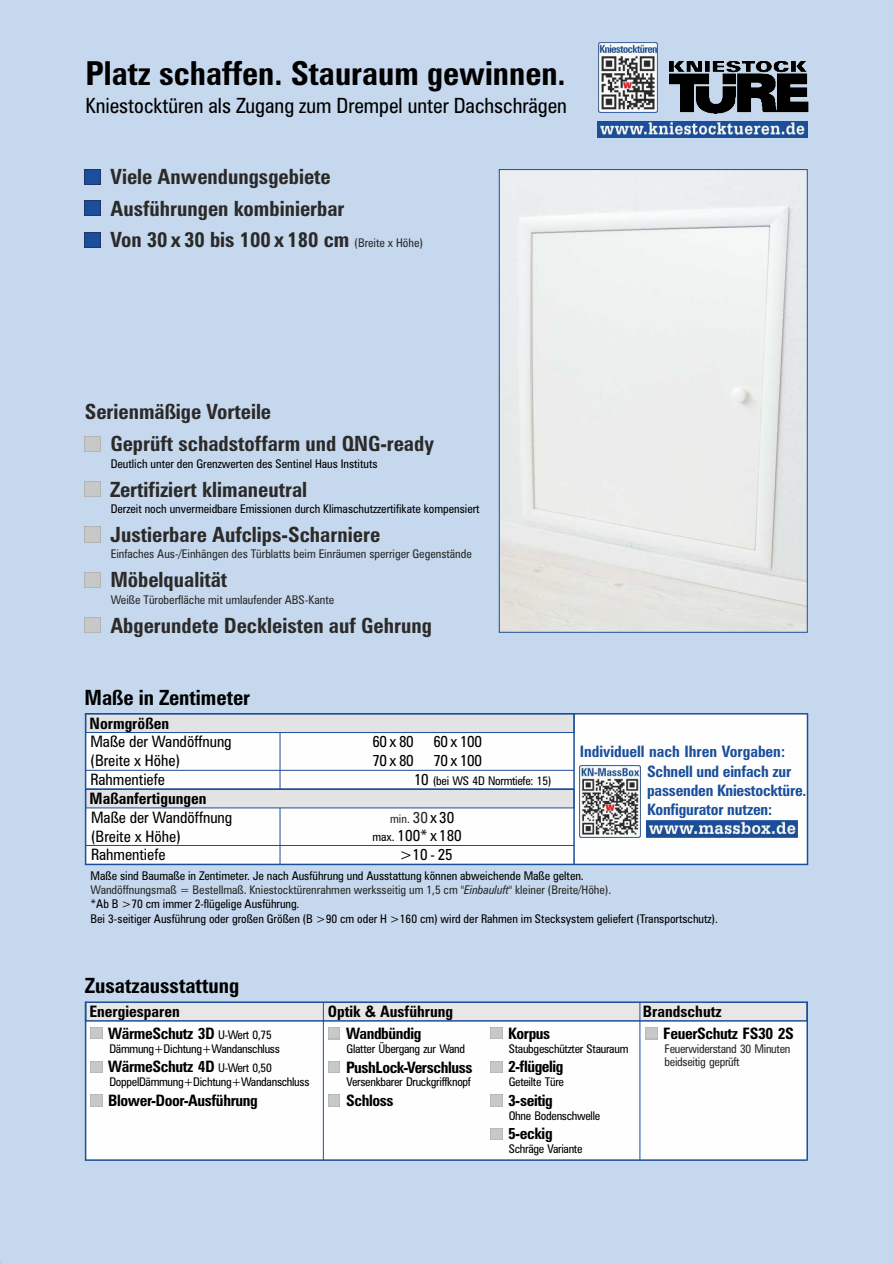
<style>
.page{position:relative;width:893px;height:1263px;background:#c6d8ed}
.page>*{position:absolute;margin:0;border:0;box-sizing:border-box;transform-origin:0 0}
.t1{font:700 condensed 33px "Zurich BT";color:#000}
.t2{font:700 condensed 21px/31.5px "Zurich BT";color:#2b2a29}
.t3{font:condensed 21px "Zurich BT";color:#000}
.t4{font:700 condensed 21px "Zurich BT";color:#000}
.t5{font:700 condensed 15.75px "Zurich BT";letter-spacing:-.025em;color:#000}
.t6{font:condensed 15.75px/18.9px "Zurich BT";color:#000}
.t7{font:700 condensed 15.75px/18.9px "Zurich BT";letter-spacing:-.01em;color:#1b4e9b}
.t8{font:700 condensed 15.75px "Zurich BT";color:#000}
.t9{font:condensed 15.75px/18.9px "Zurich BT";letter-spacing:-.025em;color:#000}
.t10{font:condensed 12px/14.4px "Zurich BT";color:#000}
.t11{font:condensed 12px "Zurich BT";letter-spacing:-.025em;color:#000}
.t12{font:condensed 12px "Zurich BT";color:#2b2a29}
.t13{font:condensed 12px/12.9px "Zurich BT";letter-spacing:-.025em;color:#2b2a29}
.s1{font-weight:400;font-size:12px}
.s2{font-size:15.75px}
.s3{font-size:15.75px;color:#000}
.s4{font-size:12px}
.s5{color:#2b2a29}
.s6{font-style:italic;color:#2b2a29}
.s7{font-family:"Arial";font-stretch:normal}
</style>
<div class="page">
<img style="left:598px;top:42px;width:60px;height:71px">
<img style="left:670px;top:61px;width:139px;height:53px">
<img style="left:597px;top:121px;width:211px;height:16px">
<img style="left:501px;top:171px;width:304px;height:459px">
<div style="left:499px;top:169px;width:308px;height:463px;border:1px solid #1b4e9b"></div>
<img style="left:85px;top:169px;width:15px;height:15px">
<img style="left:85px;top:201px;width:15px;height:15px">
<img style="left:85px;top:232px;width:15px;height:15px">
<div style="left:86px;top:1002px;width:721px;height:158px;background:#fefefe"></div>
<hr style="left:85px;top:1002px;width:1px;height:158px;background:#1b4e9b">
<hr style="left:806px;top:1002px;width:2px;height:158px;background:#1b4e9b">
<hr style="left:323px;top:1002px;width:1px;height:158px;background:#1b4e9b">
<hr style="left:639px;top:1002px;width:1px;height:158px;background:#1b4e9b">
<hr style="left:85px;top:1159px;width:723px;height:2px;background:#1b4e9b">
<div style="left:86px;top:713px;width:721px;height:151px;background:#fefefe"></div>
<hr style="left:280px;top:732px;width:1px;height:132px;background:#1b4e9b">
<svg style="left:86px;top:790px;width:487px;height:19px;background:#d9dbdf"></svg>
<hr style="left:86px;top:770px;width:488px;height:1px;background:#1b4e9b">
<hr style="left:86px;top:845px;width:488px;height:1px;background:#1b4e9b">
<hr style="left:86px;top:788px;width:488px;height:2px;background:#1b4e9b">
<hr style="left:86px;top:864px;width:721px;height:1px;background:#1b4e9b">
<hr style="left:807px;top:713px;width:1px;height:152px;background:#1b4e9b">
<svg style="left:86px;top:714px;width:487px;height:19px;background:#d1d6dc"></svg>
<hr style="left:85px;top:713px;width:1px;height:152px;background:#1b4e9b">
<hr style="left:573px;top:713px;width:2px;height:151px;background:#1b4e9b">
<hr style="left:85px;top:713px;width:722px;height:1px;background:#1b4e9b">
<img style="left:647px;top:821px;width:150px;height:17px">
<img style="left:579px;top:765px;width:62px;height:73px">
<svg style="left:328px;top:1061px;width:12px;height:11px"></svg>
<svg style="left:328px;top:1094px;width:12px;height:12px"></svg>
<svg style="left:91px;top:1061px;width:11px;height:11px"></svg>
<svg style="left:91px;top:1094px;width:11px;height:12px"></svg>
<svg style="left:491px;top:1061px;width:11px;height:11px"></svg>
<svg style="left:491px;top:1094px;width:11px;height:12px"></svg>
<svg style="left:84px;top:1001px;width:724px;height:38px"></svg>
<svg style="left:491px;top:1128px;width:11px;height:11px"></svg>
<h1 class="t1" style="left:86px;top:60px;width:482px">Platz schaffen. Stauraum gewinnen.</h1>
<h2 class="t3" style="left:86px;top:97px;width:483px">Kniestocktüren als Zugang zum Drempel unter Dachschrägen</h2>
<h2 class="t2" style="left:110px;top:163px;width:314px">Viele Anwendungsgebiete<br>Ausführungen kombinierbar<br>Von 30 x 30 bis 100 x 180 cm <span class="s1">(Breite x Höhe)</span></h2>
<h2 class="t2" style="left:110px;top:398px;width:325px;line-height:32px;text-indent:-26px">Serienmäßige Vorteile<br>Geprüft schadstoffarm und QNG-ready</h2>
<p class="t10" style="left:111px;top:457px;width:268px">Deutlich unter den Grenzwerten des Sentinel Haus Instituts</p>
<h2 class="t2" style="left:110px;top:475px;width:198px">Zertifiziert klimaneutral</h2>
<p class="t10" style="left:111px;top:503px;width:370px">Derzeit noch unvermeidbare Emissionen durch Klimaschutzzertifikate kompensiert</p>
<h2 class="t2" style="left:110px;top:521px;width:271px">Justierbare Aufclips-Scharniere</h2>
<p class="t12" style="left:111px;top:549px;width:363px">Einfaches Aus-/Einhängen des Türblatts beim Einräumen sperriger Gegenstände</p>
<h2 class="t2" style="left:110px;top:566px;width:118px">Möbelqualität</h2>
<p class="t12" style="left:111px;top:595px;width:225px">Weiße Türoberfläche mit umlaufender ABS-Kante</p>
<h2 class="t2" style="left:110px;top:611px;width:323px">Abgerundete Deckleisten auf Gehrung</h2>
<h2 class="t4" style="left:85px;top:689px;width:167px">Maße in Zentimeter</h2>
<h3 class="t6" style="left:90px;top:734px;width:143px">Maße der Wandöffnung (Breite x Höhe)<br>Rahmentiefe</h3>
<h3 class="t9" style="left:372px;top:734px;width:111px">60 x 80 60 x 100<br>70 x 80 70 x 100</h3>
<h3 class="t8" style="left:90px;top:717px;width:81px">Normgrößen</h3>
<p class="t11" style="left:414px;top:776px;width:139px"><span class="s2">10</span> (bei WS 4D Normtiefe: 15)</p>
<h3 class="t8" style="left:90px;top:792px;width:118px">Maßanfertigungen</h3>
<h3 class="t6" style="left:91px;top:809px;width:143px">Maße der Wandöffnung (Breite x Höhe)<br>Rahmentiefe</h3>
<p class="t12" style="left:390px;top:813px;width:66px">min. <span class="s2">30</span> <span class="s3">x 30</span></p>
<h3 class="t6" style="left:399px;top:828px;width:64px;text-indent:-27px"><span class="s4">max.</span> 100* x 180 &gt;10 - 25</h3>
<h3 class="t7" style="left:580px;top:743px;width:207px">Individuell nach Ihren Vorgaben:</h3>
<h3 class="t7" style="left:647px;top:764px;width:161px">Schnell und einfach zur passenden Kniestocktüre.<br>Konfigurator nutzen:</h3>
<p class="t10" style="left:91px;top:869px;width:629px">Maße sind Baumaße in Zentimeter. Je nach Ausführung und Ausstattung können abweichende Maße gelten.<br><span class="s5">Wandöffnungsmaß = Bestellmaß. Kniestocktürenrahmen werksseitig um 1,5 cm</span> <span class="s6">"Einbauluft"</span> <span class="s5">kleiner (Breite/Höhe).<br></span>*Ab B &gt;70 cm immer 2-flügelige Ausführung.<br>Bei 3-seitiger Ausführung oder großen Größen (B &gt;90 cm oder H &gt;160 cm) wird der Rahmen im Stecksystem geliefert (Transportschutz).</p>
<h2 class="t4" style="left:85px;top:977px;width:155px">Zusatzausstattung</h2>
<h3 class="t5" style="left:108px;top:1027px;width:165px">WärmeSchutz 3D <span class="s1">U-Wert 0,75</span></h3>
<p class="t11" style="left:109px;top:1043px;width:172px">Dämmung+Dichtung+Wandanschluss</p>
<h3 class="t5" style="left:108px;top:1060px;width:165px">WärmeSchutz 4D <span class="s1">U-Wert 0,50</span></h3>
<p class="t11" style="left:109px;top:1077px;width:202px">DoppelDämmung+Dichtung+Wandanschluss</p>
<h3 class="t5" style="left:108px;top:1094px;width:151px">Blower-Door-Ausführung</h3>
<h3 class="t8" style="left:89px;top:1005px;width:92px">Energiesparen</h3>
<h3 class="t8" style="left:328px;top:1005px;width:127px">Optik <span class="s7">&amp;</span> Ausführung</h3>
<h3 class="t8" style="left:643px;top:1005px;width:80px">Brandschutz</h3>
<h3 class="t5" style="left:508px;top:1027px;width:44px">Korpus</h3>
<p class="t11" style="left:509px;top:1043px;width:121px">Staubgeschützter Stauraum</p>
<h3 class="t5" style="left:508px;top:1060px;width:57px">2-flügelig</h3>
<p class="t11" style="left:509px;top:1077px;width:57px">Geteilte Türe</p>
<h3 class="t5" style="left:508px;top:1094px;width:46px">3-seitig</h3>
<p class="t11" style="left:509px;top:1110px;width:93px">Ohne Bodenschwelle</p>
<h3 class="t5" style="left:508px;top:1127px;width:46px">5-eckig</h3>
<p class="t11" style="left:509px;top:1144px;width:75px">Schräge Variante</p>
<h3 class="t5" style="left:663px;top:1027px;width:132px">FeuerSchutz FS30 2S</h3>
<p class="t13" style="left:665px;top:1043px;width:127px">Feuerwiderstand 30 Minuten beidseitig geprüft</p>
<h3 class="t5" style="left:346px;top:1027px;width:77px">Wandbündig</h3>
<p class="t11" style="left:347px;top:1043px;width:120px">Glatter Übergang zur Wand</p>
<h3 class="t5" style="left:346px;top:1060px;width:128px">PushLock-Verschluss</h3>
<p class="t11" style="left:347px;top:1077px;width:126px">Versenkbarer Druckgriffknopf</p>
<h3 class="t5" style="left:346px;top:1094px;width:49px">Schloss</h3>
</div>
